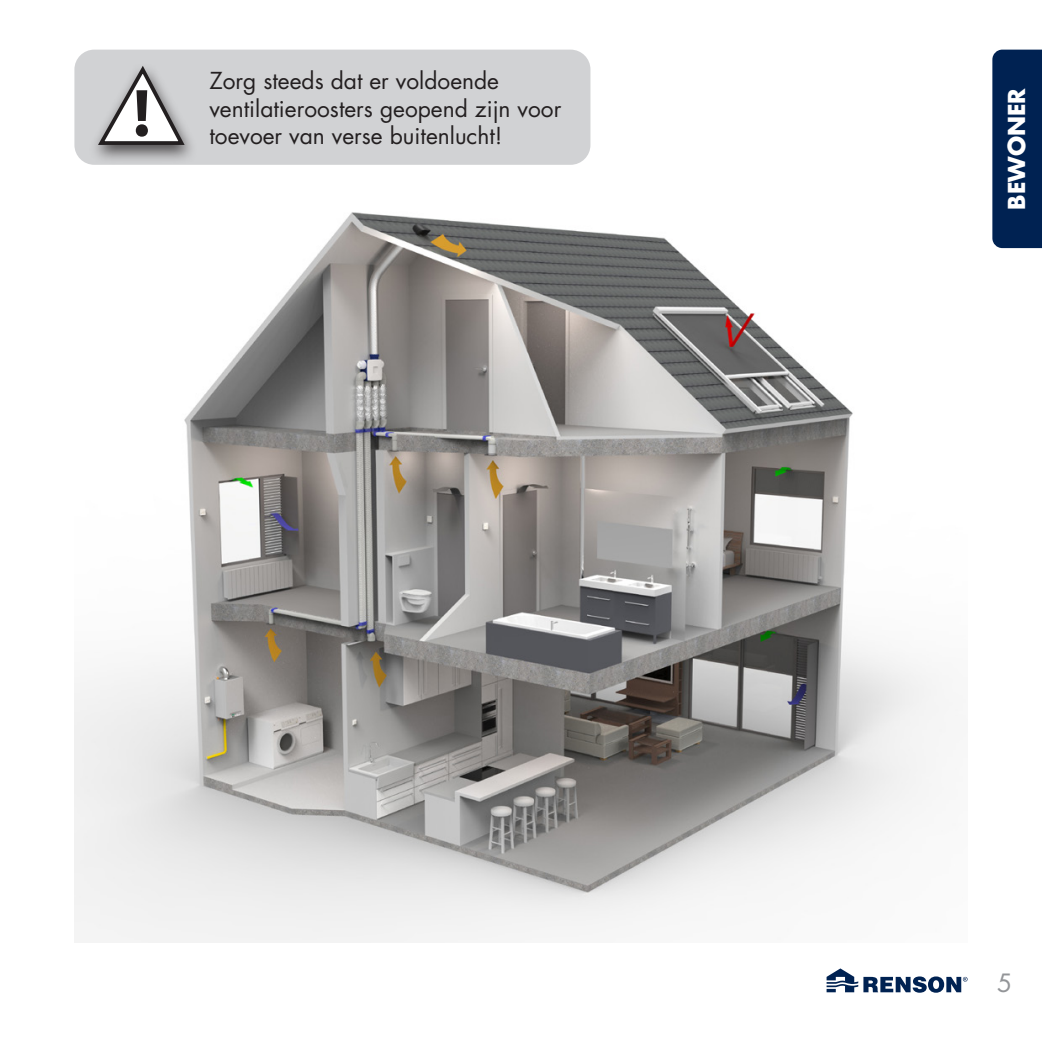
<style>
.page{position:relative;width:1042px;height:1042px;background:#fff}
.page>*{position:absolute;margin:0;border:0;box-sizing:border-box;transform-origin:0 0}
.t1{font:24.5px "Futura Std";color:#939598}
.body{font:22.75px/27.3px "Futura Std";color:#231f20}
.body-2{font:700 22.75px "Futura Std";color:#fff}
</style>
<div class="page">
<svg style="left:826px;top:968px;width:141px;height:24px"></svg>
<img style="left:74px;top:84px;width:868px;height:859px">
<div style="left:74px;top:50px;width:516px;height:115px;background:#d1d2d4;border-radius:20px"></div>
<div style="left:88px;top:61px;width:110px;height:103px;background:#231f20;opacity:.75"></div>
<svg style="left:97px;top:65px;width:88px;height:81px"></svg>
<div style="left:992px;top:50px;width:50px;height:198px;background:#002252"></div>
<p class="body" style="left:209px;top:68px;width:353px">Zorg steeds dat er voldoende ventilatieroosters geopend zijn voor toevoer van verse buitenlucht!</p>
<p class="body-2" style="left:1001px;top:210px;width:123px;rotate:-90deg">BEWONER</p>
<p class="t1" style="left:997px;top:967px;width:17px">5</p>
</div>
